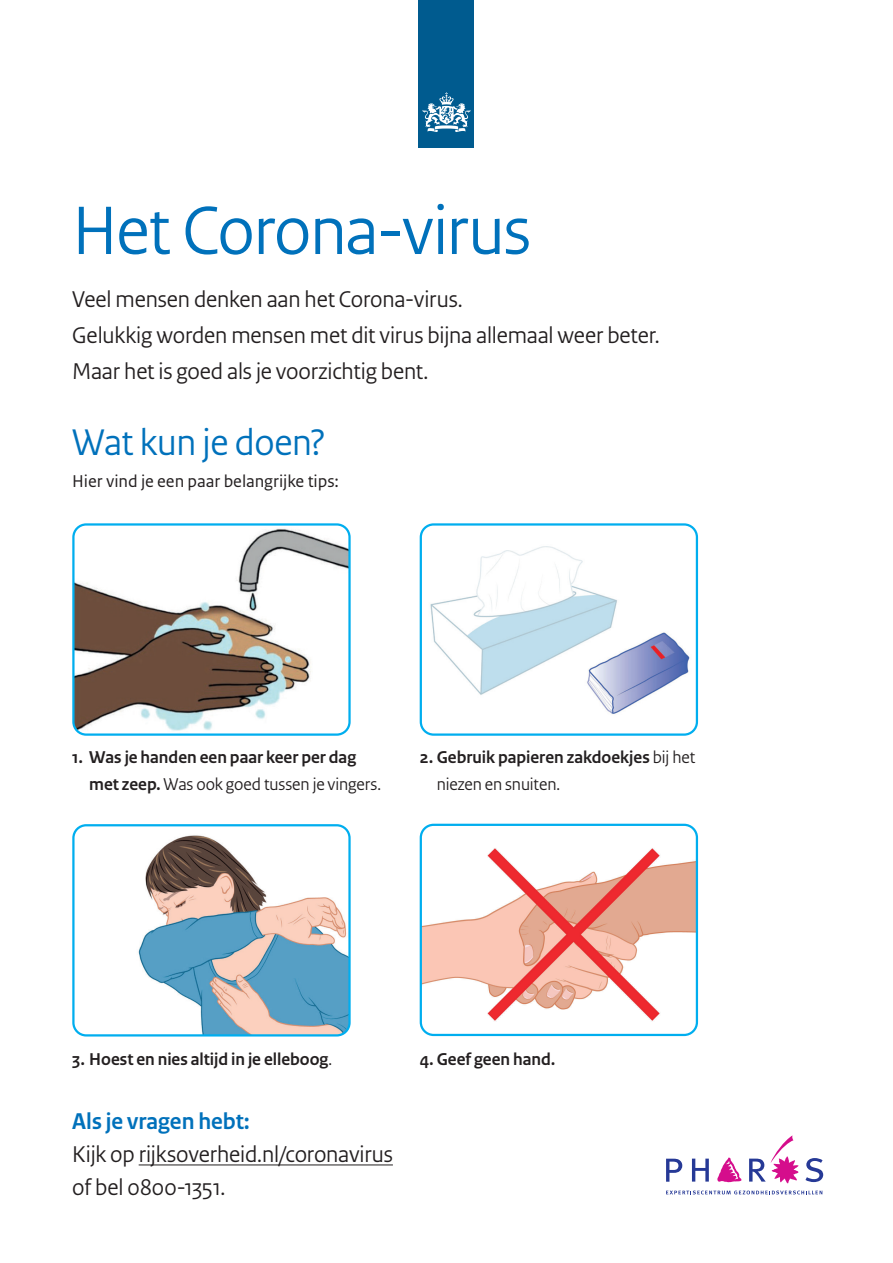
<style>
.page{position:relative;width:893px;height:1263px;background:#fff}
.page>*{position:absolute;margin:0;border:0;box-sizing:border-box;transform-origin:0 0}
.t1{font:72px "Rijksoverheid Sans Heading";letter-spacing:-.015em;color:#0071bb}
.t2{font:39px "Rijksoverheid Sans Heading";letter-spacing:-.01em;color:#0071bb}
.t3{font:24px/36px "Rijksoverheid Sans Heading";letter-spacing:-.005em;color:#231f20}
.t4{font:700 24px "Rijksoverheid Sans Heading";color:#0071bb}
.t5{font:700 18px/27px "Rijksoverheid Sans Heading";color:#231f20}
.t6{font:18px "Rijksoverheid Sans Text";letter-spacing:-.005em;color:#231f20}
.s1{font-weight:400}
</style>
<div class="page">
<img style="left:75px;top:526px;width:273px;height:207px">
<div style="left:72px;top:523px;width:279px;height:213px;border:2px solid #00aeef;border-radius:13px"></div>
<img style="left:421px;top:526px;width:274px;height:207px">
<div style="left:420px;top:523px;width:278px;height:213px;border:2px solid #00aeef;border-radius:13px"></div>
<img style="left:421px;top:825px;width:276px;height:210px">
<div style="left:420px;top:824px;width:278px;height:212px;border:2px solid #00aeef;border-radius:13px"></div>
<img style="left:75px;top:827px;width:273px;height:208px">
<div style="left:72px;top:824px;width:279px;height:212px;border:2px solid #00aeef;border-radius:13px"></div>
<hr style="left:139px;top:1164px;width:254px;height:1px;background:#231f20">
<svg style="left:692px;top:1158px;width:17px;height:23px"></svg>
<svg style="left:805px;top:1158px;width:18px;height:24px"></svg>
<svg style="left:666px;top:1159px;width:16px;height:23px"></svg>
<svg style="left:717px;top:1157px;width:24px;height:25px"></svg>
<svg style="left:749px;top:1135px;width:50px;height:48px"></svg>
<svg style="left:666px;top:1190px;width:156px;height:4px"></svg>
<div style="left:419px;top:0;width:55px;height:148px;background:#005b8f"></div>
<svg style="left:423px;top:92px;width:47px;height:40px"></svg>
<h1 class="t1" style="left:72px;top:189px;width:460px">Het Corona-virus</h1>
<p class="t3" style="left:72px;top:281px;width:589px">Veel mensen denken aan het Corona-virus.<br>Gelukkig worden mensen met dit virus bijna allemaal weer beter.<br>Maar het is goed als je voorzichtig bent.</p>
<h2 class="t2" style="left:72px;top:419px;width:255px">Wat kun je doen?</h2>
<p class="t6" style="left:72px;top:471px;width:268px">Hier vind je een paar belangrijke tips:</p>
<p class="t5" style="left:89px;top:744px;width:293px;text-indent:-17px">1. Was je handen een paar keer per dag met zeep. <span class="s1">Was ook goed tussen je vingers.</span></p>
<p class="t5" style="left:437px;top:744px;width:260px;text-indent:-17px">2. Gebruik papieren zakdoekjes <span class="s1">bij het niezen en snuiten.</span></p>
<p class="t5" style="left:72px;top:1045px;width:261px">3. Hoest en nies altijd in je elleboog<span class="s1">.</span></p>
<p class="t5" style="left:420px;top:1045px;width:137px">4. Geef geen hand.</p>
<p class="t4" style="left:72px;top:1107px;width:179px">Als je vragen hebt:</p>
<p class="t3" style="left:72px;top:1138px;width:322px;line-height:33px">Kijk op rijksoverheid.nl/coronavirus of bel 0800-1351.</p>
</div>
